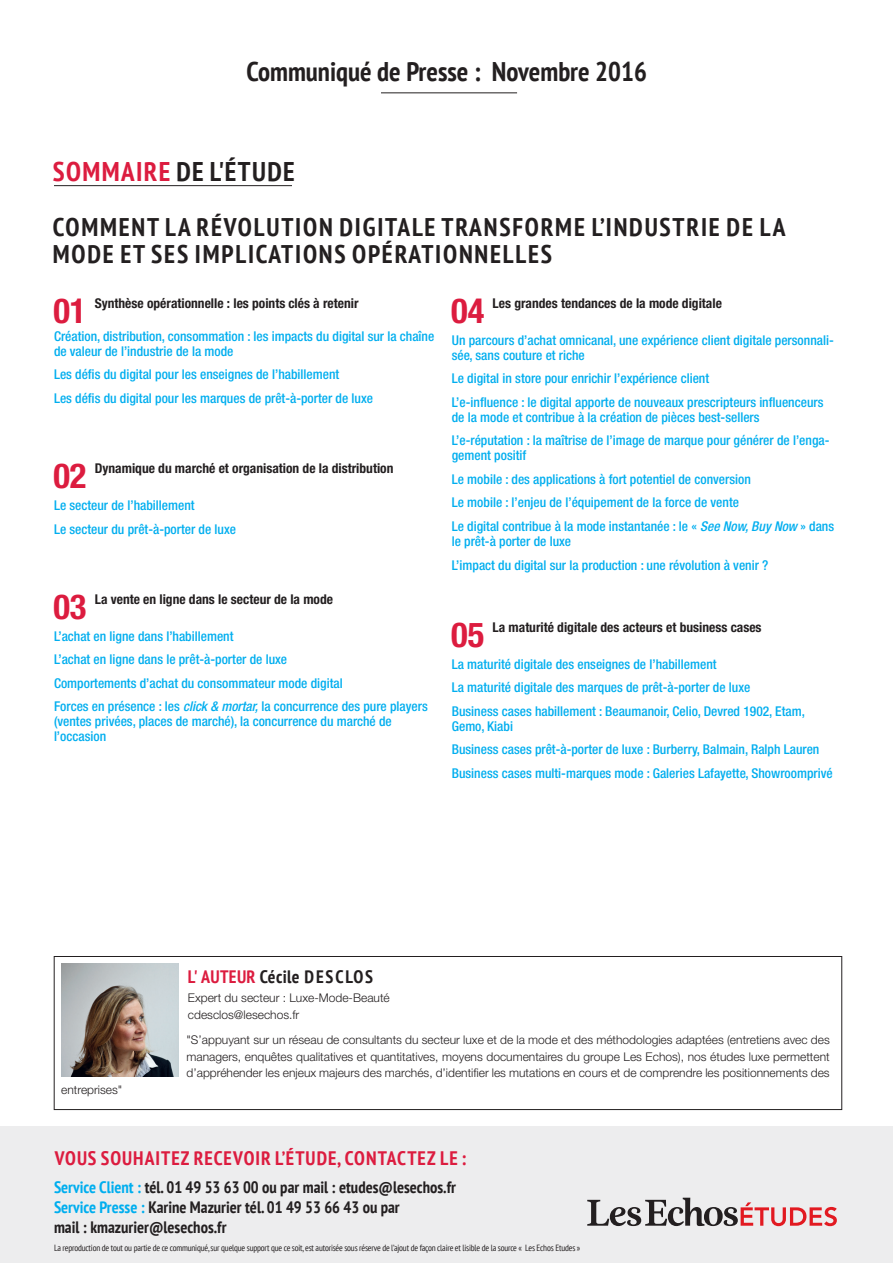
<style>
.page{position:relative;width:893px;height:1263px;background:#fff}
.page>*{position:absolute;margin:0;border:0;box-sizing:border-box;transform-origin:0 0}
.t1{font:700 condensed 34.5px "Helvetica Neue LT Std";color:#dc1c3f}
.t2{font:700 condensed 27px "PT Sans";color:#231f20}
.t3{font:700 condensed 27px "PT Sans";letter-spacing:.05em;color:#231f20}
.t4{font:700 condensed 25.5px/27px "PT Sans";letter-spacing:.07em;color:#231f20}
.t5{font:700 condensed 19.5px "PT Sans";letter-spacing:.05em;color:#dc1c3f}
.t6{font:700 condensed 18px "PT Sans";letter-spacing:.02em;color:#231f20}
.t7{font:700 condensed 16.5px/19.8px "PT Sans";color:#231f20}
.t8{font:500 condensed 13.5px/23.5px "Helvetica Neue LT Std";color:#00aeef}
.t9{font:700 condensed 13.5px "Helvetica Neue LT Std";color:#231f20}
.t10{font:300 12px/16.5px "Helvetica Neue LT Std";color:#231f20}
.t11{font:condensed 9px "PT Sans";letter-spacing:-.02em;color:#231f20}
.s1{color:#dc1c3f}
.s2{font-style:italic}
.s3{color:#00aeef}
</style>
<div class="page">
<hr style="left:381px;top:92px;width:136px;height:1px;background:#231f20">
<hr style="left:54px;top:185px;width:238px;height:1px;background:#231f20">
<div style="left:0;top:1127px;width:893px;height:136px;background:#ededee"></div>
<svg style="left:587px;top:1198px;width:250px;height:28px"></svg>
<div style="left:54px;top:956px;width:788px;height:154px;border:1px solid #231f20"></div>
<img style="left:61px;top:963px;width:117px;height:113px">
<h2 class="t2" style="left:247px;top:54px;width:402px">Communiqué de Presse : Novembre 2016</h2>
<h2 class="t3" style="left:53px;top:153px;width:243px"><span class="s1">SOMMAIRE</span> DE L'ÉTUDE</h2>
<h3 class="t4" style="left:53px;top:213px;width:734px">COMMENT LA RÉVOLUTION DIGITALE TRANSFORME L’INDUSTRIE DE LA<br>MODE ET SES IMPLICATIONS OPÉRATIONNELLES</h3>
<h1 class="t1" style="left:53px;top:290px;width:35px">01</h1>
<p class="t9" style="left:95px;top:295px;width:265px">Synthèse opérationnelle : les points clés à retenir</p>
<p class="t8" style="left:54px;top:328px;width:382px;line-height:15px">Création, distribution, consommation : les impacts du digital sur la chaîne de valeur de l’industrie de la mode</p>
<p class="t8" style="left:54px;top:363px;width:321px">Les défis du digital pour les enseignes de l’habillement<br>Les défis du digital pour les marques de prêt-à-porter de luxe</p>
<h1 class="t1" style="left:53px;top:455px;width:35px">02</h1>
<p class="t9" style="left:95px;top:460px;width:300px">Dynamique du marché et organisation de la distribution</p>
<p class="t8" style="left:54px;top:493px;width:184px">Le secteur de l’habillement<br>Le secteur du prêt-à-porter de luxe</p>
<h1 class="t1" style="left:53px;top:586px;width:35px">03</h1>
<p class="t9" style="left:95px;top:591px;width:240px">La vente en ligne dans le secteur de la mode</p>
<p class="t8" style="left:54px;top:624px;width:375px">L’achat en ligne dans l’habillement<br>L’achat en ligne dans le prêt-à-porter de luxe<br>Comportements d’achat du consommateur mode digital<br>Forces en présence : les <span class="s2">click &amp; mortar,</span>la concurrence des pure players</p>
<p class="t8" style="left:54px;top:714px;width:339px;line-height:15px">(ventes privées, places de marché), la concurrence du marché de l’occasion</p>
<h1 class="t1" style="left:451px;top:290px;width:35px">04</h1>
<p class="t9" style="left:493px;top:295px;width:231px">Les grandes tendances de la mode digitale</p>
<p class="t8" style="left:452px;top:332px;width:384px;line-height:15px">Un parcours d’achat omnicanal, une expérience client digitale personnali&shy;sée, sans couture et riche</p>
<p class="t8" style="left:452px;top:367px;width:373px">Le digital in store pour enrichir l’expérience client<br>L’e-influence : le digital apporte de nouveaux prescripteurs influenceurs</p>
<p class="t8" style="left:452px;top:405px;width:379px">de la mode et contribue à la création de pièces best-sellers<br>L’e-réputation : la maîtrise de l’image de marque pour générer de l’enga-</p>
<p class="t8" style="left:452px;top:444px;width:384px">gement positif<br>Le mobile : des applications à fort potentiel de conversion<br>Le mobile : l’enjeu de l’équipement de la force de vente<br>Le digital contribue à la mode instantanée : le « <span class="s2">See Now,BuyNow</span> » dans</p>
<p class="t8" style="left:452px;top:529px;width:318px">le prêt-à porter de luxe<br>L’impact du digital sur la production : une révolution à venir ?</p>
<h1 class="t1" style="left:451px;top:614px;width:35px">05</h1>
<p class="t9" style="left:493px;top:619px;width:271px">La maturité digitale des acteurs et business cases</p>
<p class="t8" style="left:452px;top:652px;width:355px">La maturité digitale des enseignes de l’habillement<br>La maturité digitale des marques de prêt-à-porter de luxe<br>Business cases habillement : Beaumanoir, Celio, Devred 1902, Etam,</p>
<p class="t8" style="left:452px;top:714px;width:383px">Gemo, Kiabi<br>Business cases prêt-à-porter de luxe : Burberry, Balmain, Ralph Lauren<br>Business cases multi-marques mode : Galeries Lafayette, Showroomprivé</p>
<p class="t10" style="left:61px;top:1081px;width:63px">entreprises"</p>
<h3 class="t6" style="left:188px;top:965px;width:187px"><span class="s1">L' AUTEUR</span> Cécile DESCLOS</h3>
<p class="t10" style="left:188px;top:989px;width:203px">Expert du secteur : Luxe-Mode-Beauté cdesclos@lesechos.fr</p>
<p class="t10" style="left:187px;top:1032px;width:645px;text-align:justify">"S’appuyant sur un réseau de consultants du secteur luxe et de la mode et des méthodologies adaptées (entretiens avec des managers, enquêtes qualitatives et quantitatives, moyens documentaires du groupe Les Echos), nos études luxe permettent d’appréhender les enjeux majeurs des marchés, d’identifier les mutations en cours et de comprendre les positionnements des</p>
<h3 class="t5" style="left:55px;top:1145px;width:413px">VOUS SOUHAITEZ RECEVOIR L’ÉTUDE, CONTACTEZ LE :</h3>
<p class="t7" style="left:54px;top:1177px;width:403px"><span class="s3">Service Client :</span> tél. 01 49 53 63 00 ou par mail : etudes@lesechos.fr<br><span class="s3">Service Presse :</span> Karine Mazurier tél. 01 49 53 66 43 ou par<br>mail : kmazurier@lesechos.fr</p>
<p class="t11" style="left:54px;top:1242px;width:528px">La reproduction de tout ou partie de ce communiqué, sur quelque support que ce soit, est autorisée sous réserve de l’ajout de façon claire et lisible de la source « Les Echos Etudes »</p>
</div>
